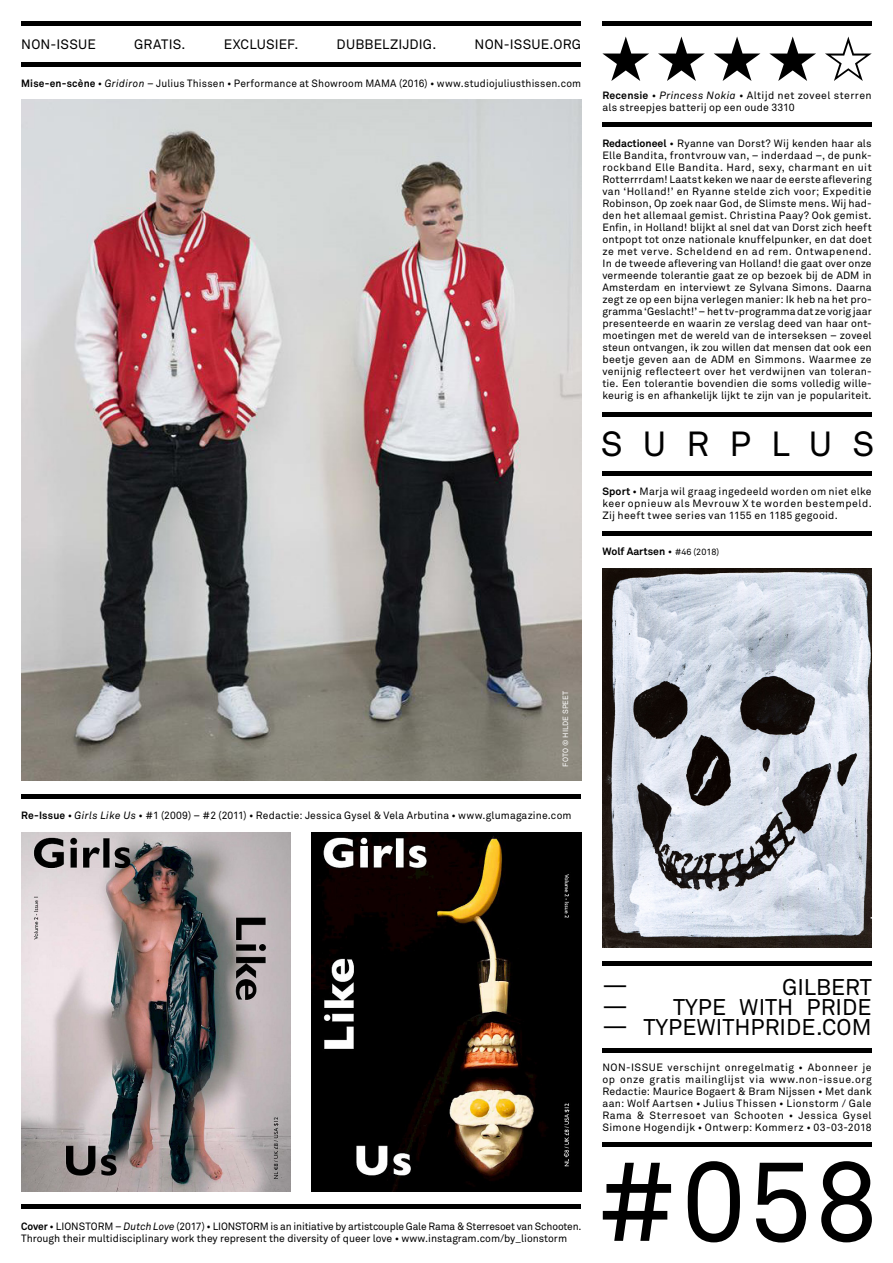
<style>
.page{position:relative;width:893px;height:1263px;background:#fff}
.page>*{position:absolute;margin:0;border:0;box-sizing:border-box;transform-origin:0 0}
.t1{font:112.5px "Akkurat";color:#000}
.t2{font:34.5px "Akkurat";letter-spacing:.585em;color:#000}
.t3{font:22.5px "Akkurat";color:#000}
.t4{font:13.5px "Akkurat";letter-spacing:.01em;color:#000}
.t5{font:10.5px/12px "Akkurat";letter-spacing:.015em;color:#000;text-align:justify}
.t6{font:10.5px "Akkurat";letter-spacing:-.01em;color:#000}
.t7{font:10.5px/12px "Akkurat";letter-spacing:.045em;color:#000}
.t8{font:700 10.5px "Akkurat";color:#000}
.t9{font:7.5px "Akkurat";letter-spacing:.015em;color:#fff}
.s1{font-weight:700}
.s2{font-style:italic}
.s3{font-weight:400}
.s4{font-weight:400;font-size:9px}
</style>
<div class="page">
<img style="left:21px;top:100px;width:560px;height:681px">
<hr style="left:21px;top:1204px;width:560px;height:4px;background:#000">
<div style="left:602px;top:21px;width:270px;height:5px;background:#000"></div>
<div style="left:602px;top:531px;width:270px;height:5px;background:#000"></div>
<hr style="left:602px;top:412px;width:270px;height:4px;background:#000">
<div style="left:602px;top:471px;width:270px;height:5px;background:#000"></div>
<hr style="left:602px;top:1048px;width:270px;height:4px;background:#000">
<hr style="left:602px;top:1142px;width:270px;height:4px;background:#000">
<hr style="left:602px;top:123px;width:270px;height:4px;background:#000">
<svg style="left:602px;top:37px;width:47px;height:44px"></svg>
<svg style="left:658px;top:37px;width:47px;height:44px"></svg>
<svg style="left:714px;top:37px;width:46px;height:44px"></svg>
<svg style="left:769px;top:37px;width:47px;height:44px"></svg>
<svg style="left:825px;top:37px;width:47px;height:44px"></svg>
<div style="left:602px;top:961px;width:270px;height:5px;background:#000"></div>
<img style="left:602px;top:568px;width:270px;height:379px">
<div style="left:21px;top:21px;width:560px;height:5px;background:#000"></div>
<hr style="left:21px;top:62px;width:560px;height:4px;background:#000">
<hr style="left:21px;top:794px;width:560px;height:4px;background:#000">
<img style="left:21px;top:832px;width:270px;height:359px">
<img style="left:312px;top:832px;width:269px;height:359px">
<p class="t4" style="left:21px;top:36px;width:76px">NON-ISSUE</p>
<p class="t4" style="left:134px;top:36px;width:53px">GRATIS.</p>
<p class="t4" style="left:224px;top:36px;width:76px">EXCLUSIEF.</p>
<p class="t4" style="left:337px;top:36px;width:101px">DUBBELZIJDIG.</p>
<p class="t4" style="left:475px;top:36px;width:108px">NON-ISSUE.ORG</p>
<p class="t5" style="left:21px;top:77px;width:561px"><span class="s1">Mise-en-scène</span> • <span class="s2">Gridiron</span> – Julius Thissen • Performance at Showroom MAMA (2016) • www.studiojuliusthissen.com</p>
<p class="t5" style="left:602px;top:89px;width:271px"><span class="s1">Recensie</span> • <span class="s2">Princess Nokia</span> • Altijd net zoveel sterren als streepjes batterij op een oude 3310</p>
<p class="t5" style="left:602px;top:137px;width:271px"><span class="s1">Redactioneel</span> • Ryanne van Dorst? Wij kenden haar als Elle Bandita, frontvrouw van, – inderdaad –, de punk&shy;rockband Elle Bandita. Hard, sexy, charmant en uit Rotterrrdam! Laatst keken we naar de eerste aflevering van ‘Holland!’ en Ryanne stelde zich voor; Expeditie Robinson, Op zoek naar God, de Slimste mens. Wij had&shy;den het allemaal gemist. Christina Paay? Ook gemist.<br>Enfin, in Holland! blijkt al snel dat van Dorst zich heeft ontpopt tot onze nationale knuffelpunker, en dat doet ze met verve. Scheldend en ad rem. Ontwapenend.<br>In de tweede aflevering van Holland! die gaat over onze vermeende tolerantie gaat ze op bezoek bij de ADM in Amsterdam en interviewt ze Sylvana Simons. Daarna zegt ze op een bijna verlegen manier: Ik heb na het pro&shy;gramma ‘Geslacht!’ – het tv-programma dat ze vorig jaar presenteerde en waarin ze verslag deed van haar ont&shy;moetingen met de wereld van de interseksen – zoveel steun ontvangen, ik zou willen dat mensen dat ook een beetje geven aan de ADM en Simmons. Waarmee ze venijnig reflecteert over het verdwijnen van toleran&shy;tie. Een tolerantie bovendien die soms volledig wille&shy;keurig is en afhankelijk lijkt te zijn van je populariteit.</p>
<p class="t2" style="left:601px;top:422px;width:275px">SURPLUS</p>
<p class="t5" style="left:602px;top:485px;width:271px"><span class="s1">Sport</span> • Marja wil graag ingedeeld worden om niet elke keer opnieuw als Mevrouw X te worden bestempeld.<br>Zij heeft twee series van 1155 en 1185 gegooid.</p>
<p class="t8" style="left:602px;top:544px;width:118px">Wolf Aartsen <span class="s3">•</span> <span class="s4">#46 (2018)</span></p>
<p class="t9" style="left:561px;top:767px;width:77px;rotate:-90deg">FOTO © HILDE SPEET</p>
<p class="t5" style="left:21px;top:809px;width:552px"><span class="s1">Re-Issue</span> • <span class="s2">Girls Like Us</span> • #1 (2009) – #2 (2011) • Redactie: Jessica Gysel &amp; Vela Arbutina • www.glumagazine.com</p>
<p class="t6" style="left:21px;top:1219px;width:562px"><span class="s1">Cover</span> • LIONSTORM – <span class="s2">Dutch Love</span> (2017) • LIONSTORM is an initiative by artistcouple Gale Rama &amp; Sterresoet van Schooten.</p>
<p class="t5" style="left:21px;top:1232px;width:547px">Through their multidisciplinary work they represent the diversity of queer love • www.instagram.com/by_lionstorm</p>
<p class="t3" style="left:602px;top:971px;width:27px">—</p>
<p class="t3" style="left:782px;top:973px;width:91px">GILBERT</p>
<p class="t3" style="left:602px;top:993px;width:271px">— TYPE WITH PRIDE</p>
<p class="t3" style="left:602px;top:1013px;width:271px">— TYPEWITHPRIDE.COM</p>
<p class="t7" style="left:602px;top:1061px;width:271px">NON-ISSUE verschijnt onregelmatig • Abonneer je op onze gratis mailinglijst via www.non-issue.org</p>
<p class="t5" style="left:602px;top:1085px;width:271px">Redactie: Maurice Bogaert &amp; Bram Nijssen • Met dank aan: Wolf Aartsen • Julius Thissen • Lionstorm / Gale Rama &amp; Sterresoet van Schooten • Jessica Gysel Simone Hogendijk • Ontwerp: Kommerz • 03-03-2018</p>
<p class="t1" style="left:594px;top:1131px;width:285px">#058</p>
</div>
